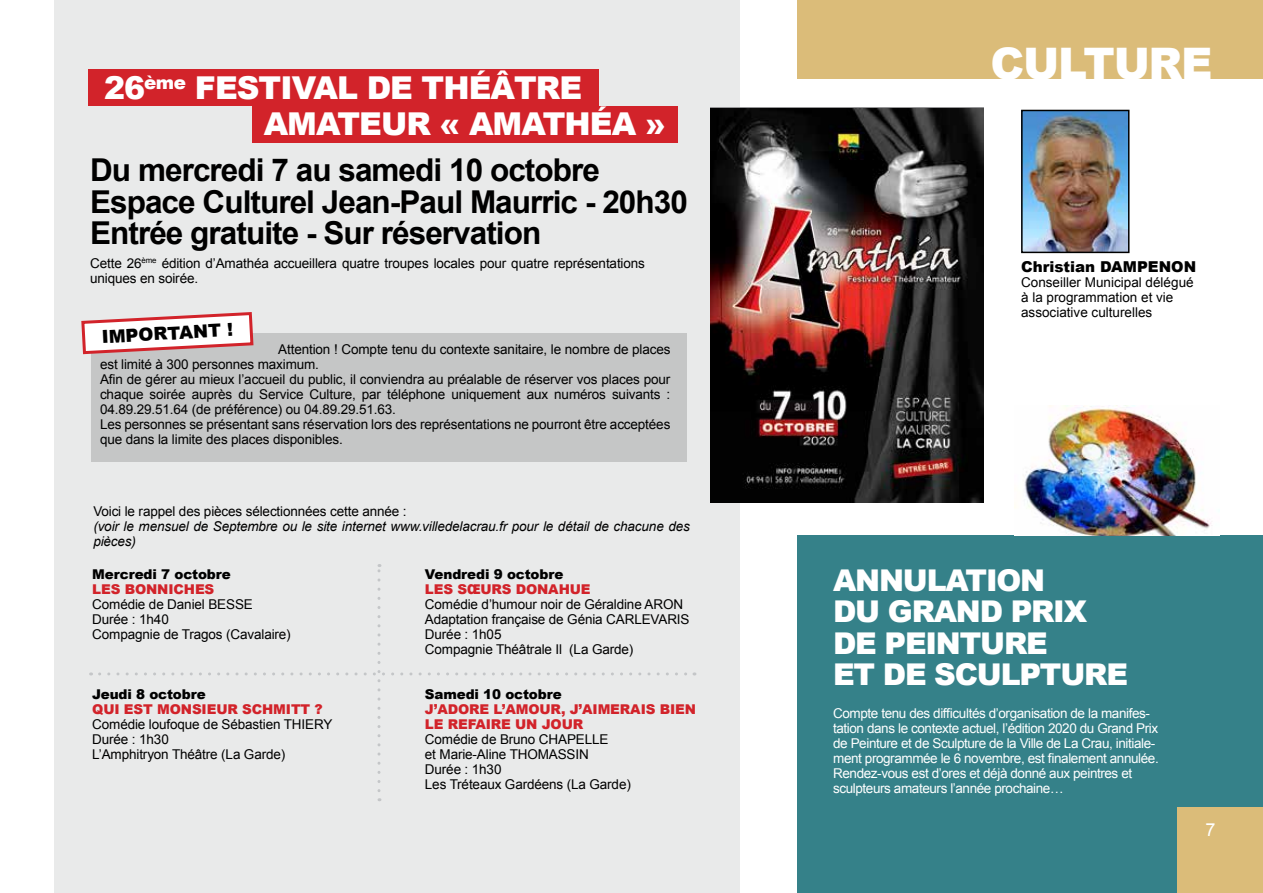
<style>
.page{position:relative;width:1263px;height:893px;background:#fff}
.page>*{position:absolute;margin:0;border:0;box-sizing:border-box;transform-origin:0 0}
.t1{font:900 43.5px "Arial";letter-spacing:-.03em;color:#fff}
.t2{font:700 31.5px/31.5px "Arial";letter-spacing:-.03em;color:#000}
.t3{font:900 31.5px "Arial";letter-spacing:-.03em;color:#fff}
.t4{font:900 30px/31.5px "Arial";letter-spacing:-.04em;color:#fff}
.t5{font:900 18px "Arial";color:#000}
.t6{font:18px "Arial";color:#fff}
.t7{font:900 15px "Arial";color:#000}
.t8{font:13.5px/15px "Arial";letter-spacing:-.01em;color:#000}
.t9{font:13.5px/15px "Arial";letter-spacing:-.03em;color:#fff}
.t10{font:900 13.5px/15px "Arial";letter-spacing:-.01em;color:#d2232a}
.t11{font:italic 13.5px/15px "Arial";letter-spacing:-.01em;color:#000}
.t12{font:900 13.5px "Arial";letter-spacing:-.01em;color:#000}
</style>
<div class="page">
<div style="left:54px;top:0;width:686px;height:893px;background:#e9eaea"></div>
<div style="left:797px;top:535px;width:466px;height:358px;background:#358189"></div>
<img style="left:710px;top:109px;width:273px;height:393px">
<div style="left:1177px;top:807px;width:86px;height:86px;background:#dbbc79"></div>
<div style="left:797px;top:0;width:466px;height:79px;background:#dbbc79"></div>
<div style="left:88px;top:70px;width:510px;height:36px;background:#d2232a"></div>
<div style="left:252px;top:106px;width:425px;height:36px;background:#d2232a"></div>
<div style="left:91px;top:333px;width:596px;height:128px;background:#c5c6c6"></div>
<svg style="left:81px;top:312px;width:173px;height:43px"></svg>
<svg style="left:100px;top:564px;width:595px;height:227px"></svg>
<img style="left:1024px;top:113px;width:102px;height:137px">
<div style="left:1021px;top:110px;width:108px;height:143px;border:2px solid #000"></div>
<img style="left:1014px;top:405px;width:206px;height:130px">
<h2 class="t3" style="left:104px;top:65px;width:480px">26<sup>ème</sup> FESTIVAL DE THÉÂTRE</h2>
<h2 class="t3" style="left:264px;top:101px;width:404px">AMATEUR « AMATHÉA »</h2>
<h2 class="t2" style="left:90px;top:155px;width:599px">Du mercredi 7 au samedi 10 octobre<br>Espace Culturel Jean-Paul Maurric - 20h30<br>Entrée gratuite - Sur réservation</h2>
<p class="t8" style="left:90px;top:256px;width:556px">Cette 26<sup>ème</sup> édition d’Amathéa accueillera quatre troupes locales pour quatre représentations uniques en soirée.</p>
<h3 class="t5" style="left:101px;top:323px;width:133px;rotate:-3deg">IMPORTANT !</h3>
<p class="t8" style="left:100px;top:342px;width:572px;text-indent:178px">Attention ! Compte tenu du contexte sanitaire, le nombre de places est limité à 300 personnes maximum.<br>Afin de gérer au mieux l’accueil du public, il conviendra au préalable de réserver vos places pour chaque soirée auprès du Service Culture, par téléphone uniquement aux numéros suivants :<br>04.89.29.51.64 (de préférence) ou 04.89.29.51.63.<br>Les personnes se présentant sans réservation lors des représentations ne pourront être acceptées que dans la limite des places disponibles.</p>
<p class="t8" style="left:93px;top:504px;width:315px">Voici le rappel des pièces sélectionnées cette année :</p>
<p class="t11" style="left:93px;top:519px;width:598px">(voir le mensuel de Septembre ou le site internet www.villedelacrau.fr pour le détail de chacune des pièces)</p>
<p class="t12" style="left:92px;top:564px;width:140px">Mercredi 7 octobre</p>
<p class="t10" style="left:92px;top:581px;width:124px">LES BONNICHES</p>
<p class="t8" style="left:92px;top:596px;width:200px">Comédie de Daniel BESSE<br>Durée : 1h40<br>Compagnie de Tragos (Cavalaire)</p>
<p class="t12" style="left:92px;top:684px;width:115px">Jeudi 8 octobre</p>
<p class="t10" style="left:92px;top:701px;width:232px">QUI EST MONSIEUR SCHMITT ?</p>
<p class="t8" style="left:92px;top:716px;width:242px">Comédie loufoque de Sébastien THIERY<br>Durée : 1h30<br>L’Amphitryon Théâtre (La Garde)</p>
<p class="t12" style="left:425px;top:564px;width:140px">Vendredi 9 octobre</p>
<p class="t10" style="left:425px;top:581px;width:167px">LES SŒURS DONAHUE</p>
<p class="t8" style="left:425px;top:596px;width:266px">Comédie d’humour noir de Géraldine ARON<br>Adaptation française de Génia CARLEVARIS<br>Durée : 1h05<br>Compagnie Théâtrale Il (La Garde)</p>
<p class="t12" style="left:425px;top:684px;width:138px">Samedi 10 octobre</p>
<p class="t10" style="left:425px;top:701px;width:273px">J’ADORE L’AMOUR, J’AIMERAIS BIEN<br>LE REFAIRE UN JOUR</p>
<p class="t8" style="left:425px;top:731px;width:207px">Comédie de Bruno CHAPELLE<br>et Marie-Aline THOMASSIN<br>Durée : 1h30<br>Les Tréteaux Gardéens (La Garde)</p>
<h1 class="t1" style="left:990px;top:32px;width:223px">CULTURE</h1>
<p class="t7" style="left:1021px;top:256px;width:177px">Christian DAMPENON</p>
<p class="t8" style="left:1021px;top:275px;width:174px">Conseiller Municipal délégué à la programmation et vie associative culturelles</p>
<h3 class="t4" style="left:833px;top:563px;width:296px">ANNULATION<br>DU GRAND PRIX<br>DE PEINTURE<br>ET DE SCULPTURE</h3>
<p class="t9" style="left:833px;top:706px;width:327px">Compte tenu des difficultés d’organisation de la manifes&shy;tation dans le contexte actuel, l’édition 2020 du Grand Prix de Peinture et de Sculpture de la Ville de La Crau, initiale&shy;ment programmée le 6 novembre, est finalement annulée.<br>Rendez-vous est d’ores et déjà donné aux peintres et sculpteurs amateurs l’année prochaine…</p>
<h3 class="t6" style="left:1205px;top:818px;width:12px">7</h3>
</div>
